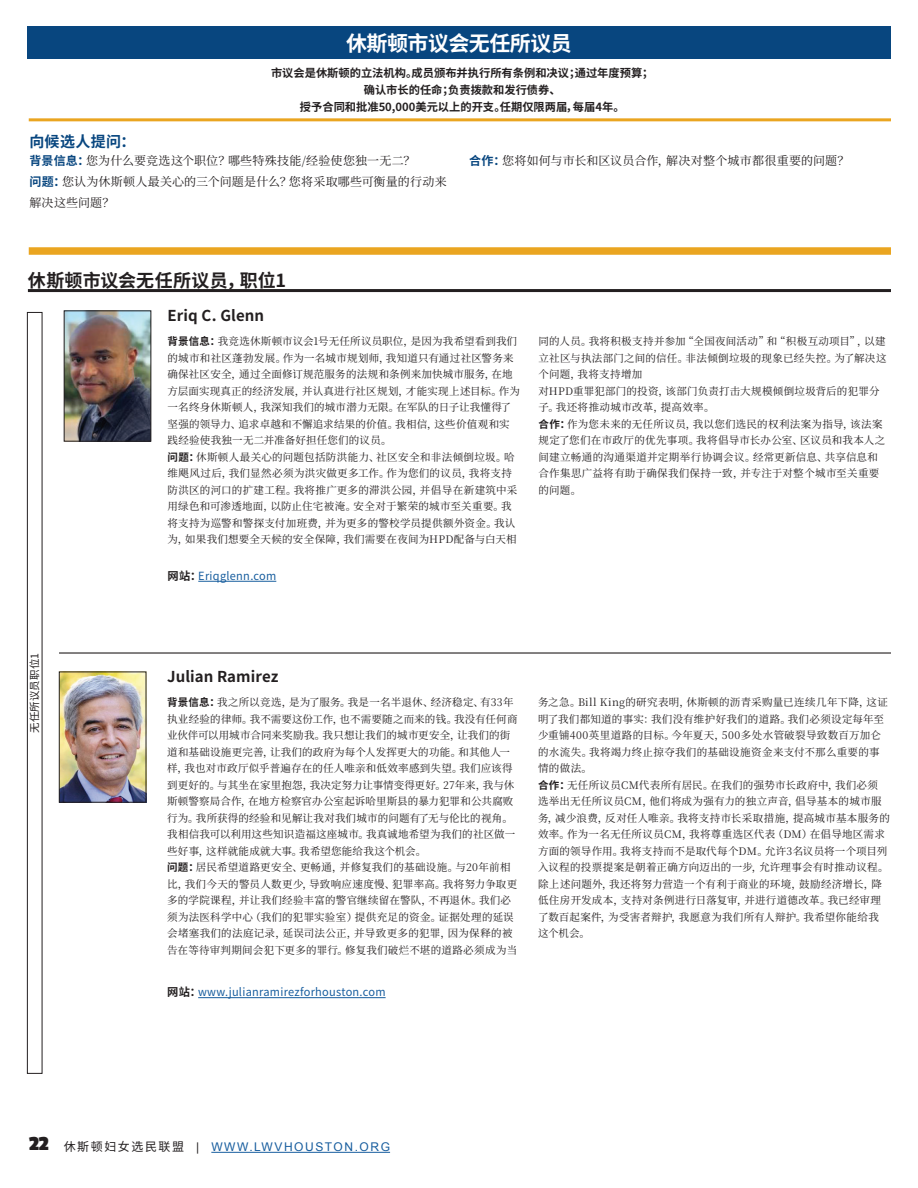
<style>
.page{position:relative;width:918px;height:1188px;background:#fff}
.page>*{position:absolute;margin:0;border:0;box-sizing:border-box;transform-origin:0 0}
.t1{font:700 21px "Source Han Sans CN";letter-spacing:-.025em;color:#fff}
.t2{font:700 18px "Source Han Sans CN";letter-spacing:.01em;color:#231f20}
.t3{font:700 15px "Source Han Sans CN";letter-spacing:.005em;color:#231f20}
.t4{font:700 15px "Source Han Sans CN";letter-spacing:.03em;color:#08467f}
.t5{font:12px/21px "Source Han Serif SC";letter-spacing:.01em;color:#231f20}
.t6{font:12px "Arial";letter-spacing:.13em;color:#175d9e}
.t7{font:700 11.25px/17.2px "Source Han Sans CN";color:#231f20;text-align:center}
.t8{font:11.25px "Source Han Sans CN";letter-spacing:.025em;color:#175d9e}
.t9{font:10.5px/16.5px "Source Han Serif SC";letter-spacing:.025em;color:#231f20}
.t10{font:10.5px "Source Han Sans CN";letter-spacing:.01em;color:#231f20}
.s1{font-family:"Source Han Sans CN";font-weight:700;color:#08467f}
.s2{font-family:"Source Han Sans CN";font-weight:700}
.s3{font-weight:700;color:#231f20}
.s4{font-family:"Passion One";font-weight:700;font-size:21px;color:#231f20}
.s5{font-family:"Source Han Sans CN";color:#231f20}
.s6{color:#231f20}
</style>
<div class="page">
<hr style="left:211px;top:1152px;width:179px;height:1px;background:#175d9e">
<div style="left:27px;top:312px;width:15px;height:762px;border:1px solid #231f20"></div>
<div style="left:29px;top:247px;width:862px;height:8px;background:#eaa520"></div>
<hr style="left:29px;top:118px;width:862px;height:3px;background:#eaa520">
<hr style="left:59px;top:652px;width:832px;height:2px;background:#231f20">
<img style="left:66px;top:313px;width:83px;height:126px">
<div style="left:64px;top:311px;width:87px;height:130px;border:1px solid #231f20"></div>
<hr style="left:198px;top:581px;width:78px;height:1px;background:#175d9e">
<div style="left:27px;top:26px;width:864px;height:33px;background:#08467f"></div>
<img style="left:61px;top:674px;width:83px;height:126px">
<div style="left:59px;top:672px;width:87px;height:130px;border:1px solid #231f20"></div>
<hr style="left:198px;top:997px;width:188px;height:1px;background:#175d9e">
<hr style="left:28px;top:289px;width:863px;height:3px;background:#231f20">
<h1 class="t1" style="left:346px;top:31px;width:227px">休斯顿市议会无任所议员</h1>
<h3 class="t4" style="left:29px;top:133px;width:108px">向候选人提问：</h3>
<p class="t7" style="left:271px;top:64px;width:384px">市议会是休斯顿的立法机构。成员颁布并执行所有条例和决议；通过年度预算；确认市长的任命；负责拨款和发行债券、<br>授予合同和批准50,000美元以上的开支。任期仅限两届，每届4年。</p>
<p class="t5" style="left:29px;top:150px;width:419px"><span class="s1">背景信息：</span>您为什么要竞选这个职位？哪些特殊技能/经验使您独一无二？<br><span class="s1">问题：</span>您认为休斯顿人最关心的三个问题是什么？您将采取哪些可衡量的行动来解决这些问题？</p>
<p class="t5" style="left:469px;top:150px;width:382px"><span class="s1">合作：</span>您将如何与市长和区议员合作，解决对整个城市都很重要的问题？</p>
<h2 class="t2" style="left:28px;top:270px;width:260px">休斯顿市议会无任所议员，职位1</h2>
<p class="t10" style="left:29px;top:733px;width:82px;rotate:-90deg">无任所议员职位1</p>
<h3 class="t3" style="left:167px;top:307px;width:98px">Eriq C. Glenn</h3>
<p class="t9" style="left:167px;top:333px;width:354px"><span class="s2">背景信息：</span>我竞选休斯顿市议会1号无任所议员职位，是因为我希望看到我们的城市和社区蓬勃发展。作为一名城市规划师，我知道只有通过社区警务来确保社区安全，通过全面修订规范服务的法规和条例来加快城市服务，在地方层面实现真正的经济发展，并认真进行社区规划，才能实现上述目标。作为一名终身休斯顿人，我深知我们的城市潜力无限。在军队的日子让我懂得了坚强的领导力、追求卓越和不懈追求结果的价值。我相信，这些价值观和实践经验使我独一无二并准备好担任您们的议员。<br><span class="s2">问题：</span>休斯顿人最关心的问题包括防洪能力、社区安全和非法倾倒垃圾。哈维飓风过后，我们显然必须为洪灾做更多工作。作为您们的议员，我将支持防洪区的河口的扩建工程。我将推广更多的滞洪公园，并倡导在新建筑中采用绿色和可渗透地面，以防止住宅被淹。安全对于繁荣的城市至关重要。我将支持为巡警和警探支付加班费，并为更多的警校学员提供额外资金。我认为，如果我们想要全天候的安全保障，我们需要在夜间为HPD配备与白天相</p>
<p class="t9" style="left:538px;top:333px;width:350px">同的人员。我将积极支持并参加“全国夜间活动”和“积极互动项目”，以建立社区与执法部门之间的信任。非法倾倒垃圾的现象已经失控。为了解决这个问题，我将支持增加<br>对HPD重罪犯部门的投资，该部门负责打击大规模倾倒垃圾背后的犯罪分子。我还将推动城市改革，提高效率。<br><span class="s2">合作：</span>作为您未来的无任所议员，我以您们选民的权利法案为指导，该法案规定了您们在市政厅的优先事项。我将倡导市长办公室、区议员和我本人之间建立畅通的沟通渠道并定期举行协调会议。经常更新信息、共享信息和合作集思广益将有助于确保我们保持一致，并专注于对整个城市至关重要的问题。</p>
<p class="t8" style="left:167px;top:569px;width:110px"><span class="s3">网站：</span>Eriqglenn.com</p>
<h3 class="t3" style="left:167px;top:668px;width:113px">Julian Ramirez</h3>
<p class="t9" style="left:167px;top:694px;width:352px"><span class="s2">背景信息：</span>我之所以竞选，是为了服务。我是一名半退休、经济稳定、有33年执业经验的律师。我不需要这份工作，也不需要随之而来的钱。我没有任何商业伙伴可以用城市合同来奖励我。我只想让我们的城市更安全，让我们的街道和基础设施更完善，让我们的政府为每个人发挥更大的功能。和其他人一样，我也对市政厅似乎普遍存在的任人唯亲和低效率感到失望。我们应该得到更好的。与其坐在家里抱怨，我决定努力让事情变得更好。27年来，我与休斯顿警察局合作，在地方检察官办公室起诉哈里斯县的暴力犯罪和公共腐败行为。我所获得的经验和见解让我对我们城市的问题有了无与伦比的视角。我相信我可以利用这些知识造福这座城市。我真诚地希望为我们的社区做一些好事，这样就能成就大事。我希望您能给我这个机会。<br><span class="s2">问题：</span>居民希望道路更安全、更畅通，并修复我们的基础设施。与20年前相比，我们今天的警员人数更少，导致响应速度慢、犯罪率高。我将努力争取更多的学院课程，并让我们经验丰富的警官继续留在警队，不再退休。我们必须为法医科学中心（我们的犯罪实验室）提供充足的资金。证据处理的延误会堵塞我们的法庭记录，延误司法公正，并导致更多的犯罪，因为保释的被告在等待审判期间会犯下更多的罪行。修复我们破烂不堪的道路必须成为当</p>
<p class="t9" style="left:538px;top:694px;width:353px">务之急。Bill King的研究表明，休斯顿的沥青采购量已连续几年下降，这证明了我们都知道的事实：我们没有维护好我们的道路。我们必须设定每年至少重铺400英里道路的目标。今年夏天，500多处水管破裂导致数百万加仑的水流失。我将竭力终止掠夺我们的基础设施资金来支付不那么重要的事情的做法。<br><span class="s2">合作：</span>无任所议员CM代表所有居民。在我们的强势市长政府中，我们必须选举出无任所议员CM，他们将成为强有力的独立声音，倡导基本的城市服务，减少浪费，反对任人唯亲。我将支持市长采取措施，提高城市基本服务的效率。作为一名无任所议员CM，我将尊重选区代表（DM）在倡导地区需求方面的领导作用。我将支持而不是取代每个DM。允许3名议员将一个项目列入议程的投票提案是朝着正确方向迈出的一步，允许理事会有时推动议程。除上述问题外，我还将努力营造一个有利于商业的环境，鼓励经济增长，降低住房开发成本，支持对条例进行日落复审，并进行道德改革。我已经审理了数百起案件，为受害者辩护，我愿意为我们所有人辩护。我希望你能给我这个机会。</p>
<p class="t8" style="left:167px;top:986px;width:220px"><span class="s3">网站：</span>www.julianramirezforhouston.com</p>
<p class="t6" style="left:29px;top:1139px;width:363px"><span class="s4">22</span> <span class="s5">休斯顿妇女选民联盟</span> <span class="s6">|</span> WWW.LWVHOUSTON.ORG</p>
</div>
